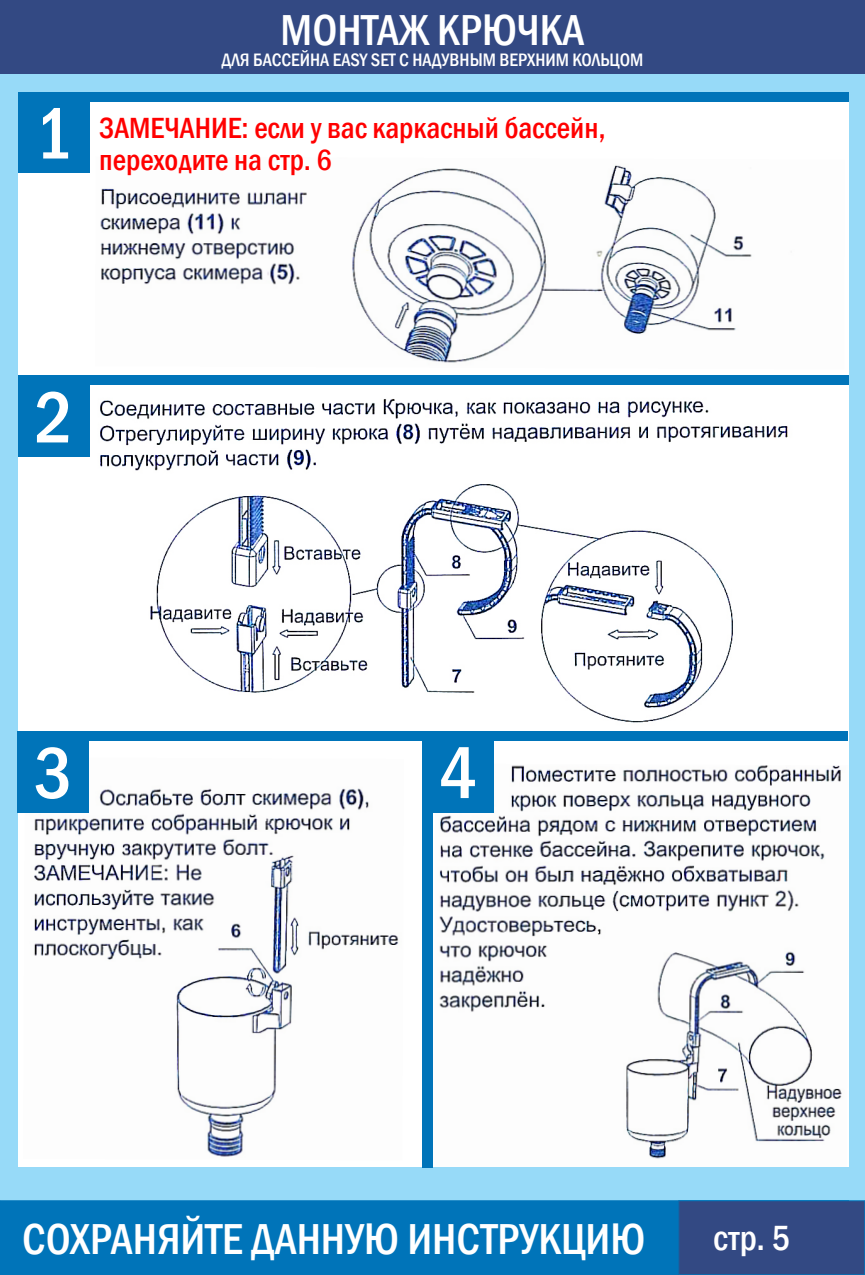
<style>
.page{position:relative;width:865px;height:1275px;background:#fff}
.page>*{position:absolute;margin:0;border:0;box-sizing:border-box;transform-origin:0 0}
.t1{font:500 condensed 75px "Franklin Gothic";color:#fff}
.t2{font:500 condensed 44.5px "Franklin Gothic";color:#fff}
.t3{font:500 condensed 36px "Franklin Gothic";color:#fff}
.t4{font:500 condensed 30px "Franklin Gothic";color:#f00}
.t5{font:500 condensed 18.5px "Franklin Gothic";color:#fff}
</style>
<div class="page">
<img style="left:433px;top:765px;width:415px;height:403px">
<img style="left:100px;top:399px;width:688px;height:324px">
<div style="left:0;top:76px;width:18px;height:1199px;background:#97daf8"></div>
<div style="left:0;top:1168px;width:865px;height:107px;background:#97daf8"></div>
<div style="left:0;top:1201px;width:865px;height:74px;background:#0074b9"></div>
<div style="left:0;top:1200px;width:865px;height:75px;border:1px solid #0074b9"></div>
<div style="left:849px;top:76px;width:16px;height:1199px;background:#97daf8"></div>
<div style="left:679px;top:1201px;width:186px;height:74px;background:#334983"></div>
<div style="left:678px;top:1200px;width:187px;height:75px;border:1px solid #0074b9"></div>
<div style="left:0;top:0;width:865px;height:75px;background:#334983"></div>
<img style="left:34px;top:788px;width:365px;height:369px">
<div style="left:422px;top:741px;width:72px;height:72px;background:#0074b9"></div>
<img style="left:100px;top:165px;width:652px;height:198px">
<div style="left:18px;top:101px;width:72px;height:72px;background:#0074b9"></div>
<div style="left:18px;top:92px;width:830px;height:10px;background:#0074b9"></div>
<div style="left:0;top:75px;width:865px;height:17px;background:#97daf8"></div>
<div style="left:18px;top:385px;width:72px;height:72px;background:#0074b9"></div>
<div style="left:18px;top:376px;width:830px;height:10px;background:#0074b9"></div>
<div style="left:422px;top:736px;width:11px;height:432px;background:#0074b9"></div>
<div style="left:17px;top:741px;width:72px;height:72px;background:#0074b9"></div>
<div style="left:17px;top:731px;width:831px;height:10px;background:#0074b9"></div>
<p class="t1" style="left:34px;top:84px;width:40px">1</p>
<p class="t2" style="left:281px;top:1px;width:305px">МОНТАЖ КРЮЧКА</p>
<p class="t5" style="left:222px;top:47px;width:423px">ДЛЯ БАССЕЙНА EASY SET С НАДУВНЫМ ВЕРХНИМ КОЛЬЦОМ</p>
<p class="t4" style="left:99px;top:109px;width:508px">ЗАМЕЧАНИЕ: если у вас каркасный бассейн,</p>
<p class="t4" style="left:99px;top:140px;width:234px">переходите на стр. 6</p>
<p class="t1" style="left:34px;top:368px;width:40px">2</p>
<p class="t1" style="left:34px;top:724px;width:40px">3</p>
<p class="t1" style="left:439px;top:724px;width:40px">4</p>
<p class="t2" style="left:22px;top:1210px;width:625px">СОХРАНЯЙТЕ ДАННУЮ ИНСТРУКЦИЮ</p>
<p class="t3" style="left:713px;top:1214px;width:79px">стр. 5</p>
</div>
